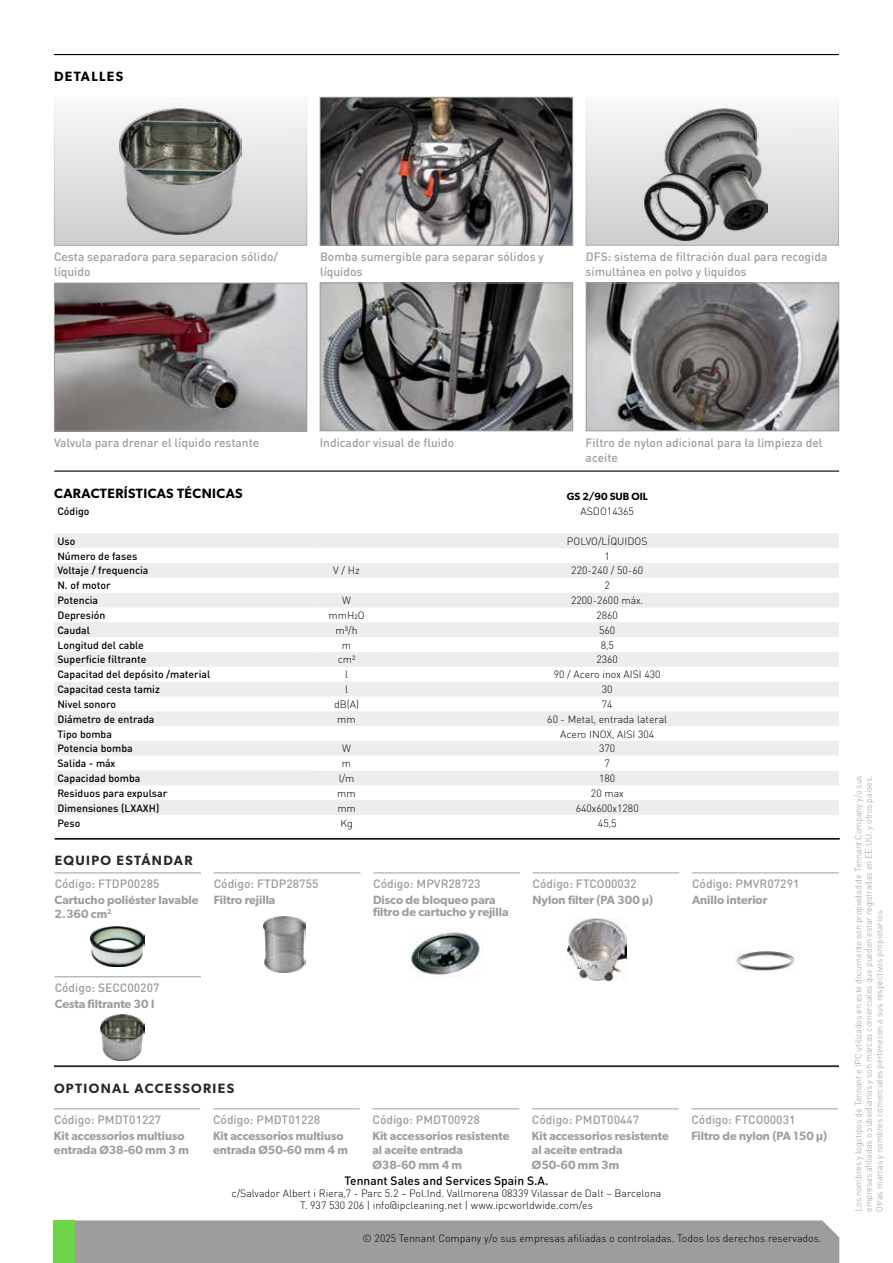
<style>
.page{position:relative;width:893px;height:1263px;background:#fff}
.page>*{position:absolute;margin:0;border:0;box-sizing:border-box;transform-origin:0 0}
.t1{font:600 13.5px "Gibson";letter-spacing:.1em;color:#282827}
.t2{font:600 13.5px "Gibson";letter-spacing:.03em;color:#000}
.t3{font:600 13.5px "Gibson";letter-spacing:.1em;color:#000}
.t4{font:500 12px/14.4px "DIN Round Pro";color:#9d9d9c}
.t5{font:600 12px/14.4px "Gibson";color:#9d9d9c}
.t6{font:500 12px "DIN Round Pro";color:#000}
.t7{font:300 10.5px/12px "DIN Round Pro";color:#000;text-align:center}
.t8{font:500 10.5px "DIN Round Pro";color:#000}
.t9{font:600 10.5px "Gibson";color:#000}
.t10{font:300 9px/10.5px "DIN Round Pro";letter-spacing:-.02em;color:#9d9d9c;text-align:justify}
</style>
<div class="page">
<div style="left:75px;top:1220px;width:764px;height:43px;background:#9d9d9c"></div>
<div style="left:54px;top:1220px;width:21px;height:43px;background:#70d44b"></div>
<hr style="left:54px;top:54px;width:785px;height:1px;background:#000">
<div style="left:54px;top:97px;width:253px;height:149px;background:linear-gradient(to bottom,#f9f9f9,#cecdce);border:1px solid #9d9d9c"></div>
<img style="left:56px;top:285px;width:249px;height:144px">
<div style="left:54px;top:283px;width:253px;height:148px;border:1px solid #9d9d9c"></div>
<img style="left:322px;top:99px;width:249px;height:145px">
<div style="left:320px;top:97px;width:253px;height:149px;border:1px solid #9d9d9c"></div>
<img style="left:322px;top:285px;width:249px;height:144px">
<div style="left:320px;top:283px;width:253px;height:148px;border:1px solid #9d9d9c"></div>
<img style="left:588px;top:285px;width:249px;height:144px">
<div style="left:586px;top:283px;width:253px;height:148px;border:1px solid #9d9d9c"></div>
<hr style="left:55px;top:838px;width:785px;height:2px;background:#282827">
<hr style="left:55px;top:872px;width:146px;height:1px;background:#9d9d9c">
<hr style="left:214px;top:872px;width:146px;height:1px;background:#9d9d9c">
<hr style="left:373px;top:872px;width:147px;height:1px;background:#9d9d9c">
<hr style="left:533px;top:872px;width:146px;height:1px;background:#9d9d9c">
<hr style="left:692px;top:872px;width:147px;height:1px;background:#9d9d9c">
<img style="left:409px;top:928px;width:71px;height:49px">
<img style="left:734px;top:949px;width:61px;height:22px">
<svg style="left:54px;top:533px;width:785px;height:282px;fill:#ededed"></svg>
<svg style="left:318px;top:726px;width:521px;height:44px"></svg>
<hr style="left:54px;top:470px;width:785px;height:2px;background:#000">
<hr style="left:54px;top:1065px;width:785px;height:1px;background:#000">
<hr style="left:54px;top:1066px;width:785px;height:1px;background:#282827">
<hr style="left:55px;top:976px;width:146px;height:1px;background:#9d9d9c">
<hr style="left:54px;top:1108px;width:146px;height:1px;background:#9d9d9c">
<hr style="left:213px;top:1108px;width:147px;height:1px;background:#9d9d9c">
<hr style="left:372px;top:1108px;width:147px;height:1px;background:#9d9d9c">
<hr style="left:532px;top:1108px;width:147px;height:1px;background:#9d9d9c">
<hr style="left:691px;top:1108px;width:147px;height:1px;background:#9d9d9c">
<img style="left:568px;top:918px;width:59px;height:62px">
<img style="left:100px;top:1014px;width:45px;height:46px">
<img style="left:120px;top:108px;width:121px;height:126px">
<div style="left:586px;top:97px;width:253px;height:149px;background:linear-gradient(to bottom,#f9f9f9,#ceccce);border:1px solid #9d9d9c"></div>
<img style="left:645px;top:108px;width:122px;height:132px">
<img style="left:91px;top:926px;width:54px;height:41px">
<img style="left:264px;top:917px;width:41px;height:55px">
<p class="t3" style="left:54px;top:68px;width:71px">DETALLES</p>
<p class="t4" style="left:54px;top:249px;width:226px">Cesta separadora para separacion sólido/ líquido</p>
<p class="t4" style="left:320px;top:249px;width:225px">Bomba sumergible para separar sólidos y líquidos</p>
<p class="t4" style="left:586px;top:249px;width:243px">DFS: sistema de filtración dual para recogida simultánea en polvo y liquidos</p>
<p class="t4" style="left:54px;top:435px;width:207px">Valvula para drenar el líquido restante</p>
<p class="t4" style="left:320px;top:435px;width:136px">Indicador visual de fluido</p>
<p class="t2" style="left:54px;top:485px;width:190px">CARACTERÍSTICAS TÉCNICAS</p>
<p class="t4" style="left:586px;top:435px;width:238px">Filtro de nylon adicional para la limpieza del aceite</p>
<p class="t9" style="left:567px;top:490px;width:83px">GS 2/90 SUB OIL</p>
<p class="t8" style="left:57px;top:504px;width:34px">Código</p>
<p class="t7" style="left:580px;top:505px;width:55px">ASDO14365</p>
<p class="t8" style="left:57px;top:534px;width:19px">Uso</p>
<p class="t7" style="left:567px;top:535px;width:82px">POLVO/LÍQUIDOS</p>
<p class="t8" style="left:57px;top:549px;width:81px">Número de fases</p>
<p class="t7" style="left:604px;top:549px;width:7px">1</p>
<p class="t8" style="left:57px;top:563px;width:93px">Voltaje / frequencia</p>
<p class="t7" style="left:333px;top:564px;width:28px">V / Hz</p>
<p class="t7" style="left:571px;top:564px;width:73px">220-240 / 50-60</p>
<p class="t8" style="left:57px;top:578px;width:55px">N. of motor</p>
<p class="t7" style="left:604px;top:579px;width:7px">2</p>
<p class="t8" style="left:57px;top:593px;width:42px">Potencia</p>
<p class="t7" style="left:342px;top:594px;width:10px">W</p>
<p class="t7" style="left:571px;top:594px;width:74px">2200-2600 máx.</p>
<p class="t8" style="left:57px;top:608px;width:50px">Depresión</p>
<p class="t7" style="left:329px;top:609px;width:37px">mmH2O</p>
<p class="t7" style="left:596px;top:609px;width:23px">2860</p>
<p class="t8" style="left:57px;top:623px;width:34px">Caudal</p>
<p class="t7" style="left:336px;top:624px;width:23px">m3/h</p>
<p class="t7" style="left:599px;top:624px;width:18px">560</p>
<p class="t8" style="left:57px;top:638px;width:88px">Longitud del cable</p>
<p class="t7" style="left:342px;top:638px;width:11px">m</p>
<p class="t7" style="left:601px;top:638px;width:15px">8,5</p>
<p class="t8" style="left:57px;top:652px;width:91px">Superficie filtrante</p>
<p class="t7" style="left:338px;top:653px;width:19px">cm2</p>
<p class="t7" style="left:596px;top:653px;width:23px">2360</p>
<p class="t8" style="left:57px;top:667px;width:154px">Capacitad del depósito /material</p>
<p class="t7" style="left:345px;top:668px;width:5px">l</p>
<p class="t7" style="left:554px;top:668px;width:108px">90 / Acero inox AISI 430</p>
<p class="t8" style="left:57px;top:682px;width:104px">Capacitad cesta tamiz</p>
<p class="t7" style="left:345px;top:683px;width:5px">l</p>
<p class="t7" style="left:602px;top:683px;width:12px">30</p>
<p class="t8" style="left:57px;top:697px;width:60px">Nivel sonoro</p>
<p class="t7" style="left:334px;top:698px;width:27px">dB(A)</p>
<p class="t7" style="left:602px;top:698px;width:12px">74</p>
<p class="t8" style="left:57px;top:712px;width:99px">Diámetro de entrada</p>
<p class="t7" style="left:337px;top:713px;width:20px">mm</p>
<p class="t7" style="left:547px;top:713px;width:121px">60 - Metal, entrada lateral</p>
<p class="t8" style="left:57px;top:727px;width:56px">Tipo bomba</p>
<p class="t7" style="left:560px;top:727px;width:96px">Acero INOX, AISI 304</p>
<p class="t8" style="left:57px;top:741px;width:77px">Potencia bomba</p>
<p class="t7" style="left:342px;top:742px;width:10px">W</p>
<p class="t7" style="left:599px;top:742px;width:18px">370</p>
<p class="t8" style="left:57px;top:756px;width:59px">Salida - máx</p>
<p class="t7" style="left:342px;top:757px;width:11px">m</p>
<p class="t7" style="left:604px;top:757px;width:7px">7</p>
<p class="t8" style="left:57px;top:771px;width:85px">Capacidad bomba</p>
<p class="t7" style="left:339px;top:772px;width:17px">l/m</p>
<p class="t7" style="left:599px;top:772px;width:18px">180</p>
<p class="t8" style="left:57px;top:786px;width:111px">Residuos para expulsar</p>
<p class="t7" style="left:337px;top:787px;width:20px">mm</p>
<p class="t7" style="left:591px;top:787px;width:34px">20 max</p>
<p class="t8" style="left:57px;top:801px;width:103px">Dimensiones (LXAXH)</p>
<p class="t7" style="left:337px;top:801px;width:20px">mm</p>
<p class="t7" style="left:576px;top:801px;width:65px">640x600x1280</p>
<p class="t8" style="left:57px;top:815px;width:25px">Peso</p>
<p class="t7" style="left:340px;top:816px;width:14px">Kg</p>
<p class="t7" style="left:598px;top:816px;width:20px">45,5</p>
<p class="t1" style="left:55px;top:852px;width:139px">EQUIPO ESTÁNDAR</p>
<p class="t4" style="left:55px;top:876px;width:106px">Código: FTDP00285</p>
<p class="t4" style="left:214px;top:876px;width:106px">Código: FTDP28755</p>
<p class="t4" style="left:373px;top:876px;width:109px">Código: MPVR28723</p>
<p class="t4" style="left:533px;top:876px;width:106px">Código: FTCO00032</p>
<p class="t4" style="left:692px;top:876px;width:109px">Código: PMVR07291</p>
<p class="t5" style="left:55px;top:892px;width:145px">Cartucho poliéster lavable<br>2.360 cm<sup>2</sup></p>
<p class="t5" style="left:214px;top:892px;width:63px">Filtro rejilla</p>
<p class="t5" style="left:373px;top:893px;width:137px;line-height:12px">Disco de bloqueo para filtro de cartucho y rejilla</p>
<p class="t5" style="left:533px;top:892px;width:122px">Nylon filter (PA 300 μ)</p>
<p class="t5" style="left:692px;top:892px;width:77px">Anillo interior</p>
<p class="t4" style="left:55px;top:980px;width:106px">Código: SECC00207</p>
<p class="t5" style="left:55px;top:996px;width:101px">Cesta filtrante 30 l</p>
<p class="t1" style="left:54px;top:1080px;width:182px">OPTIONAL ACCESSORIES</p>
<p class="t4" style="left:54px;top:1112px;width:109px">Código: PMDT01227</p>
<p class="t4" style="left:213px;top:1112px;width:109px">Código: PMDT01228</p>
<p class="t4" style="left:372px;top:1112px;width:109px">Código: PMDT00928</p>
<p class="t4" style="left:532px;top:1112px;width:109px">Código: PMDT00447</p>
<p class="t4" style="left:691px;top:1112px;width:106px">Código: FTCO00031</p>
<p class="t5" style="left:54px;top:1128px;width:136px">Kit accessorios multiuso entrada Ø38-60 mm 3 m</p>
<p class="t5" style="left:213px;top:1128px;width:136px">Kit accessorios multiuso entrada Ø50-60 mm 4 m</p>
<p class="t5" style="left:372px;top:1128px;width:138px">Kit accessorios resistente al aceite entrada<br>Ø38-60 mm 4 m</p>
<p class="t5" style="left:532px;top:1128px;width:138px">Kit accessorios resistente al aceite entrada<br>Ø50-60 mm 3m</p>
<p class="t5" style="left:691px;top:1128px;width:137px">Filtro de nylon (PA 150 μ)</p>
<p class="t6" style="left:345px;top:1172px;width:205px">Tennant Sales and Services Spain S.A.</p>
<p class="t7" style="left:232px;top:1187px;width:431px">c/Salvador Albert i Riera,7 - Parc 5.2 – Pol.Ind. Vallmorena 08339 Vilassar de Dalt – Barcelona<br>T. 937 530 206 | info@ipcleaning.net | www.ipcworldwide.com/es</p>
<p class="t7" style="left:363px;top:1232px;width:461px">© 2025 Tennant Company y/o sus empresas afiliadas o controladas. Todos los derechos reservados.</p>
<p class="t10" style="left:853px;top:1212px;width:438px;rotate:-90deg">Los nombres y logotipos de Tennant e IPC utilizados en este documento son propiedad de Tennant Company y/o sus empresas afiliadas o subsidiarias y son marcas comerciales que pueden estar registradas en EE.UU. y otros países.<br>Otras marcas y nombres comerciales pertenecen a sus respectivos propietarios.</p>
</div>
